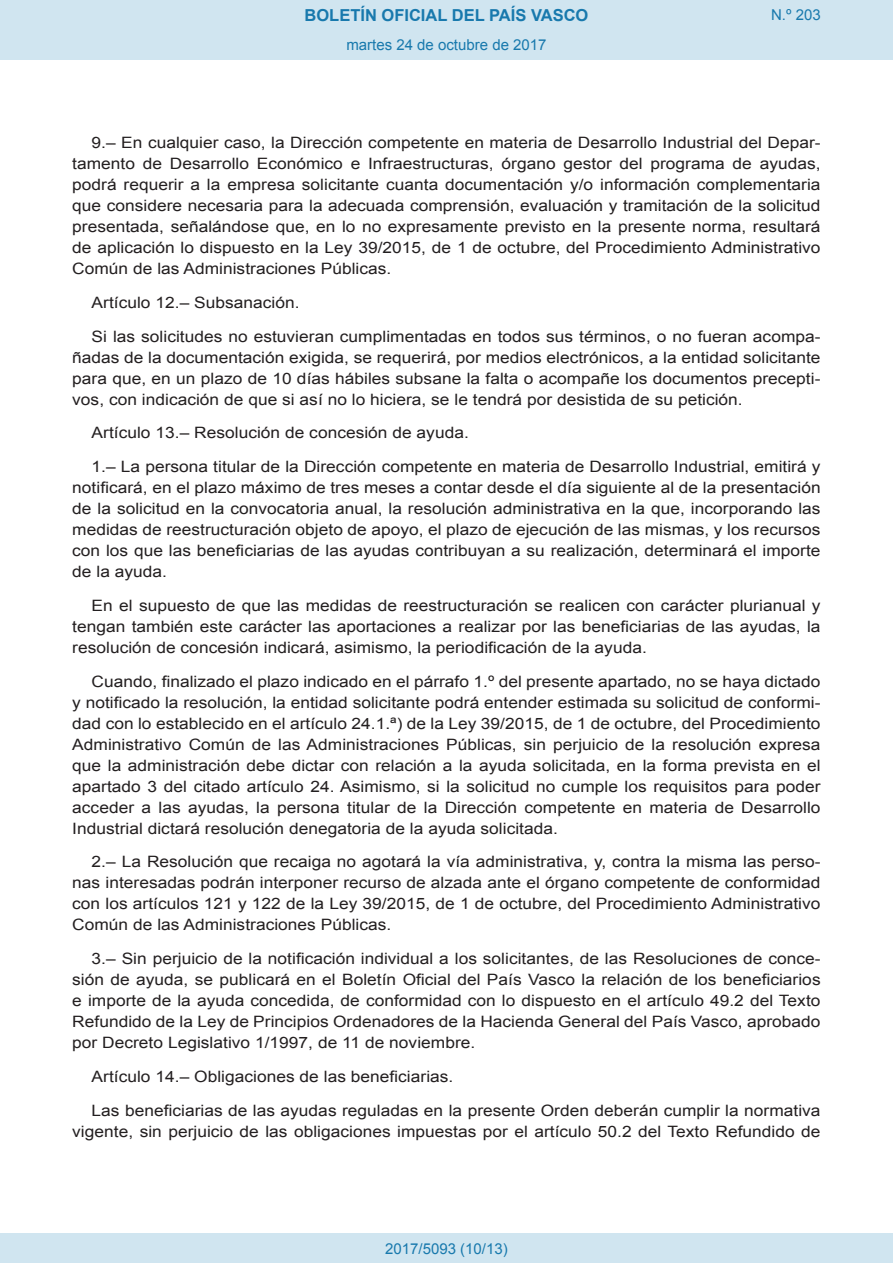
<style>
.page{position:relative;width:893px;height:1263px;background:#fff}
.page>*{position:absolute;margin:0;border:0;box-sizing:border-box;transform-origin:0 0}
.t1{font:700 16.5px "Arial";color:#1879ad}
.BOPVDetalle{font:15.6px/21px "Arial";color:#231f20;text-align:justify;scale:1.11 1}
.Paginacion_Centro{font:15px "Arial";color:#1879ad}
</style>
<div class="page">
<div style="left:0;top:0;width:893px;height:60px;background:#d0e5f0"></div>
<div style="left:0;top:1233px;width:893px;height:30px;background:#d0e5f0"></div>
<p class="t1" style="left:305px;top:4px;width:285px">BOLETÍN OFICIAL DEL PAÍS VASCO</p>
<p class="Paginacion_Centro" style="left:346px;top:35px;width:202px">martes 24 de octubre de 2017</p>
<p class="Paginacion_Centro" style="left:771px;top:5px;width:51px">N.º 203</p>
<p class="BOPVDetalle" style="left:72px;top:132px;width:676px;text-indent:19px">9.– En cualquier caso, la Dirección competente en materia de Desarrollo Industrial del Depar&shy;tamento de Desarrollo Económico e Infraestructuras, órgano gestor del programa de ayudas, podrá requerir a la empresa solicitante cuanta documentación y/o información complementaria que considere necesaria para la adecuada comprensión, evaluación y tramitación de la solicitud presentada, señalándose que, en lo no expresamente previsto en la presente norma, resultará de aplicación lo dispuesto en la Ley 39/2015, de 1 de octubre, del Procedimiento Administrativo Común de las Administraciones Públicas.</p>
<p class="BOPVDetalle" style="left:92px;top:292px;width:189px">Artículo 12.– Subsanación.</p>
<p class="BOPVDetalle" style="left:72px;top:326px;width:676px;text-indent:19px">Si las solicitudes no estuvieran cumplimentadas en todos sus términos, o no fueran acompa&shy;ñadas de la documentación exigida, se requerirá, por medios electrónicos, a la entidad solicitante para que, en un plazo de 10 días hábiles subsane la falta o acompañe los documentos precepti&shy;vos, con indicación de que si así no lo hiciera, se le tendrá por desistida de su petición.</p>
<p class="BOPVDetalle" style="left:92px;top:423px;width:341px">Artículo 13.– Resolución de concesión de ayuda.</p>
<p class="BOPVDetalle" style="left:72px;top:456px;width:676px;text-indent:19px">1.– La persona titular de la Dirección competente en materia de Desarrollo Industrial, emitirá y notificará, en el plazo máximo de tres meses a contar desde el día siguiente al de la presentación de la solicitud en la convocatoria anual, la resolución administrativa en la que, incorporando las medidas de reestructuración objeto de apoyo, el plazo de ejecución de las mismas, y los recursos con los que las beneficiarias de las ayudas contribuyan a su realización, determinará el importe de la ayuda.</p>
<p class="BOPVDetalle" style="left:72px;top:595px;width:676px;text-indent:19px">En el supuesto de que las medidas de reestructuración se realicen con carácter plurianual y tengan también este carácter las aportaciones a realizar por las beneficiarias de las ayudas, la resolución de concesión indicará, asimismo, la periodificación de la ayuda.</p>
<p class="BOPVDetalle" style="left:72px;top:671px;width:676px;text-indent:19px">Cuando, finalizado el plazo indicado en el párrafo 1.º del presente apartado, no se haya dictado y notificado la resolución, la entidad solicitante podrá entender estimada su solicitud de conformi&shy;dad con lo establecido en el artículo 24.1.ª) de la Ley 39/2015, de 1 de octubre, del Procedimiento Administrativo Común de las Administraciones Públicas, sin perjuicio de la resolución expresa que la administración debe dictar con relación a la ayuda solicitada, en la forma prevista en el apartado 3 del citado artículo 24. Asimismo, si la solicitud no cumple los requisitos para poder acceder a las ayudas, la persona titular de la Dirección competente en materia de Desarrollo Industrial dictará resolución denegatoria de la ayuda solicitada.</p>
<p class="BOPVDetalle" style="left:72px;top:852px;width:676px;text-indent:19px">2.– La Resolución que recaiga no agotará la vía administrativa, y, contra la misma las perso&shy;nas interesadas podrán interponer recurso de alzada ante el órgano competente de conformidad con los artículos 121 y 122 de la Ley 39/2015, de 1 de octubre, del Procedimiento Administrativo Común de las Administraciones Públicas.</p>
<p class="BOPVDetalle" style="left:72px;top:948px;width:676px;text-indent:19px">3.– Sin perjuicio de la notificación individual a los solicitantes, de las Resoluciones de conce&shy;sión de ayuda, se publicará en el Boletín Oficial del País Vasco la relación de los beneficiarios e importe de la ayuda concedida, de conformidad con lo dispuesto en el artículo 49.2 del Texto Refundido de la Ley de Principios Ordenadores de la Hacienda General del País Vasco, aprobado por Decreto Legislativo 1/1997, de 11 de noviembre.</p>
<p class="BOPVDetalle" style="left:92px;top:1066px;width:327px">Artículo 14.– Obligaciones de las beneficiarias.</p>
<p class="BOPVDetalle" style="left:72px;top:1100px;width:676px;text-align:right">Las beneficiarias de las ayudas reguladas en la presente Orden deberán cumplir la normativa vigente, sin perjuicio de las obligaciones impuestas por el artículo 50.2 del Texto Refundido de</p>
<p class="Paginacion_Centro" style="left:385px;top:1238px;width:124px">2017/5093 (10/13)</p>
</div>
